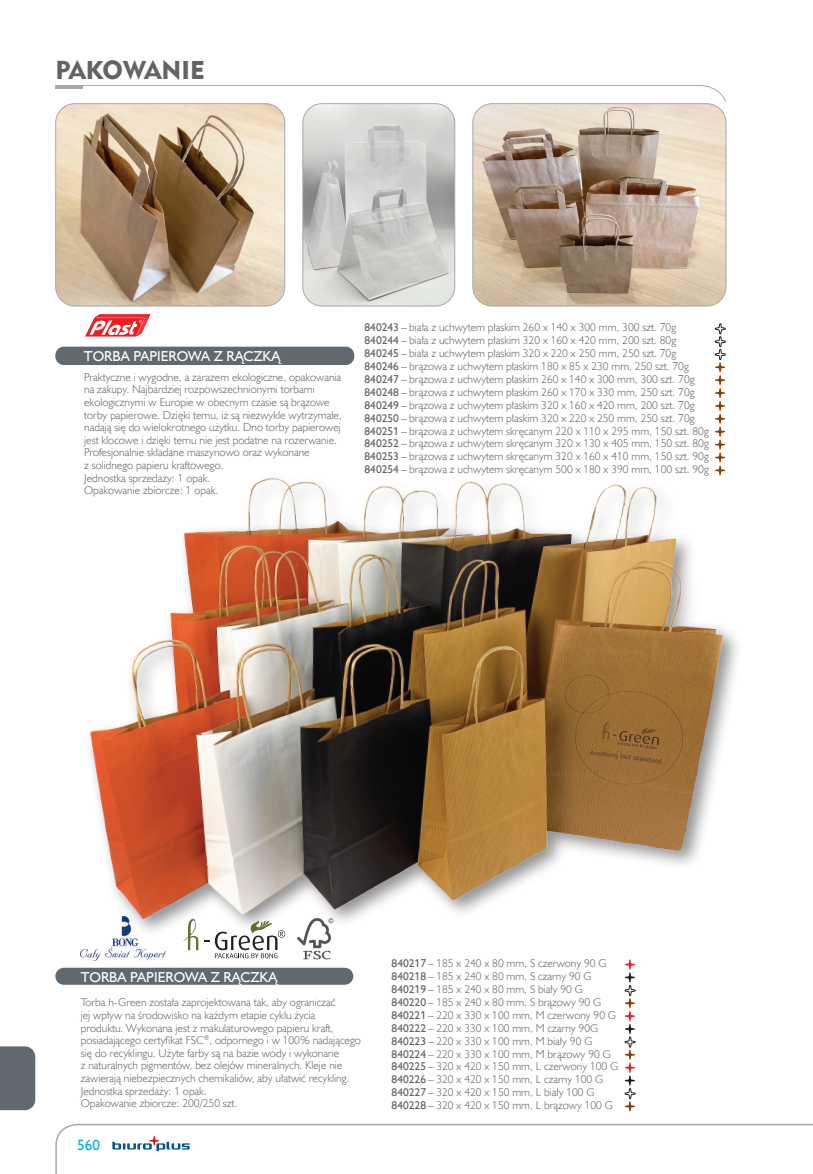
<style>
.page{position:relative;width:813px;height:1174px;background:#fff}
.page>*{position:absolute;margin:0;border:0;box-sizing:border-box;transform-origin:0 0}
.SPIS_TRŚCI_OK{font:25.65px "Geometric 415 Blk EU";color:#636366}
.t1{font:15px "Humanst 521 EU";color:#00aeef}
.Nazwa_modułu_A{font:14.4px "Humanst 521 EU";color:#fff}
.opis_produktów{font:14.4px "Humanst 521 EU";color:#fff}
.opis_produktów-2{font:11.4px/12.6px "Humanst 521 Lt EU";color:#636366}
.s1{font-family:"Humanst 521 EU"}
</style>
<div class="page">
<svg style="left:55px;top:85px;width:671px;height:17px"></svg>
<hr style="left:55px;top:86px;width:28px;height:3px;background:#a8a9ad">
<svg style="left:55px;top:1123px;width:757px;height:51px"></svg>
<svg style="left:112px;top:1136px;width:77px;height:15px"></svg>
<div style="left:0;top:1046px;width:35px;height:64px;background:#5f696f"></div>
<svg style="left:714px;top:323px;width:11px;height:88px"></svg>
<img style="left:474px;top:104px;width:251px;height:202px">
<div style="left:472px;top:103px;width:254px;height:203px;border:1px solid #a8a9ad;border-radius:19px"></div>
<img style="left:56px;top:105px;width:228px;height:201px">
<div style="left:55px;top:103px;width:230px;height:203px;border:1px solid #a8a9ad;border-radius:19px"></div>
<img style="left:304px;top:105px;width:150px;height:201px">
<div style="left:302px;top:103px;width:153px;height:203px;border:1px solid #a8a9ad;border-radius:19px"></div>
<div style="left:55px;top:347px;width:299px;height:18px;background:#5f696f;border-radius:9px"></div>
<div style="left:55px;top:967px;width:298px;height:17px;background:#5f696f;border-radius:9px"></div>
<svg style="left:624px;top:980px;width:11px;height:131px"></svg>
<img style="left:55px;top:413px;width:683px;height:567px">
<svg style="left:85px;top:314px;width:65px;height:22px"></svg>
<p class="SPIS_TRŚCI_OK" style="left:55px;top:54px;width:151px">PAKOWANIE</p>
<p class="Nazwa_modułu_A" style="left:84px;top:347px;width:198px">TORBA PAPIEROWA Z RĄCZKĄ</p>
<p class="opis_produktów-2" style="left:84px;top:370px;width:259px">Praktyczne i wygodne, a zarazem ekologiczne, opakowania na zakupy. Najbardziej rozpowszechnionymi torbami ekologicznymi w Europie w obecnym czasie są brązowe torby papierowe. Dzięki temu, iż są niezwykle wytrzymałe, nadają się do wielokrotnego użytku. Dno torby papierowej jest klocowe i dzięki temu nie jest podatne na rozerwanie.<br>Profesjonalnie składane maszynowo oraz wykonane<br>z solidnego papieru kraftowego.</p>
<p class="opis_produktów-2" style="left:84px;top:471px;width:127px">Jednostka sprzedaży: 1 opak.</p>
<p class="opis_produktów-2" style="left:84px;top:484px;width:135px">Opakowanie zbiorcze: 1 opak.</p>
<p class="opis_produktów-2" style="left:364px;top:321px;width:313px"><span class="s1">840243</span> – biała z uchwytem płaskim 260 x 140 x 300 mm, 300 szt. 70g</p>
<p class="opis_produktów-2" style="left:364px;top:334px;width:313px"><span class="s1">840244</span> – biała z uchwytem płaskim 320 x 160 x 420 mm, 200 szt. 80g</p>
<p class="opis_produktów-2" style="left:364px;top:347px;width:313px"><span class="s1">840245</span> – biała z uchwytem płaskim 320 x 220 x 250 mm, 250 szt. 70g</p>
<p class="opis_produktów-2" style="left:364px;top:360px;width:325px"><span class="s1">840246</span> – brązowa z uchwytem płaskim 180 x 85 x 230 mm, 250 szt. 70g</p>
<p class="opis_produktów-2" style="left:364px;top:372px;width:331px"><span class="s1">840247</span> – brązowa z uchwytem płaskim 260 x 140 x 300 mm, 300 szt. 70g</p>
<p class="opis_produktów-2" style="left:364px;top:385px;width:331px"><span class="s1">840248</span> – brązowa z uchwytem płaskim 260 x 170 x 330 mm, 250 szt. 70g</p>
<p class="opis_produktów-2" style="left:364px;top:398px;width:331px"><span class="s1">840249</span> – brązowa z uchwytem płaskim 320 x 160 x 420 mm, 200 szt. 70g</p>
<p class="opis_produktów-2" style="left:364px;top:411px;width:331px"><span class="s1">840250</span> – brązowa z uchwytem płaskim 320 x 220 x 250 mm, 250 szt. 70g</p>
<p class="opis_produktów-2" style="left:364px;top:424px;width:345px"><span class="s1">840251</span> – brązowa z uchwytem skręcanym 220 x 110 x 295 mm, 150 szt. 80g</p>
<p class="opis_produktów-2" style="left:364px;top:437px;width:345px"><span class="s1">840252</span> – brązowa z uchwytem skręcanym 320 x 130 x 405 mm, 150 szt. 80g</p>
<p class="opis_produktów-2" style="left:364px;top:450px;width:345px"><span class="s1">840253</span> – brązowa z uchwytem skręcanym 320 x 160 x 410 mm, 150 szt. 90g</p>
<p class="opis_produktów-2" style="left:364px;top:463px;width:345px"><span class="s1">840254</span> – brązowa z uchwytem skręcanym 500 x 180 x 390 mm, 100 szt. 90g</p>
<p class="opis_produktów" style="left:81px;top:967px;width:198px">TORBA PAPIEROWA Z RĄCZKĄ</p>
<p class="opis_produktów-2" style="left:81px;top:996px;width:281px">Torba h-Green została zaprojektowana tak, aby ograniczać<br>jej wpływ na środowisko na każdym etapie cyklu życia<br>produktu. Wykonana jest z makulaturowego papieru kraft, posiadającego certyfikat FSC<sup>®</sup>, odpornego i w 100% nadającego się do recyklingu. Użyte farby są na bazie wody i wykonane<br>z naturalnych pigmentów, bez olejów mineralnych. Kleje nie zawierają niebezpiecznych chemikaliów, aby ułatwić recykling.</p>
<p class="opis_produktów-2" style="left:81px;top:1084px;width:127px">Jednostka sprzedaży: 1 opak.</p>
<p class="opis_produktów-2" style="left:81px;top:1096px;width:158px">Opakowanie zbiorcze: 200/250 szt.</p>
<h2 class="t1" style="left:77px;top:1135px;width:24px">560</h2>
<p class="opis_produktów-2" style="left:391px;top:957px;width:216px"><span class="s1">840217</span> – 185 x 240 x 80 mm, S czerwony 90 G</p>
<p class="opis_produktów-2" style="left:391px;top:969px;width:201px"><span class="s1">840218</span> – 185 x 240 x 80 mm, S czarny 90 G</p>
<p class="opis_produktów-2" style="left:391px;top:982px;width:193px"><span class="s1">840219</span> – 185 x 240 x 80 mm, S biały 90 G</p>
<p class="opis_produktów-2" style="left:391px;top:995px;width:211px"><span class="s1">840220</span> – 185 x 240 x 80 mm, S brązowy 90 G</p>
<p class="opis_produktów-2" style="left:391px;top:1008px;width:226px"><span class="s1">840221</span> – 220 x 330 x 100 mm, M czerwony 90 G</p>
<p class="opis_produktów-2" style="left:391px;top:1021px;width:208px"><span class="s1">840222</span> – 220 x 330 x 100 mm, M czarny 90G</p>
<p class="opis_produktów-2" style="left:391px;top:1034px;width:202px"><span class="s1">840223</span> – 220 x 330 x 100 mm, M biały 90 G</p>
<p class="opis_produktów-2" style="left:391px;top:1047px;width:221px"><span class="s1">840224</span> – 220 x 330 x 100 mm, M brązowy 90 G</p>
<p class="opis_produktów-2" style="left:391px;top:1060px;width:228px"><span class="s1">840225</span> – 320 x 420 x 150 mm, L czerwony 100 G</p>
<p class="opis_produktów-2" style="left:391px;top:1073px;width:213px"><span class="s1">840226</span> – 320 x 420 x 150 mm, L czarny 100 G</p>
<p class="opis_produktów-2" style="left:391px;top:1085px;width:204px"><span class="s1">840227</span> – 320 x 420 x 150 mm, L biały 100 G</p>
<p class="opis_produktów-2" style="left:391px;top:1098px;width:223px"><span class="s1">840228</span> – 320 x 420 x 150 mm, L brązowy 100 G</p>
</div>
